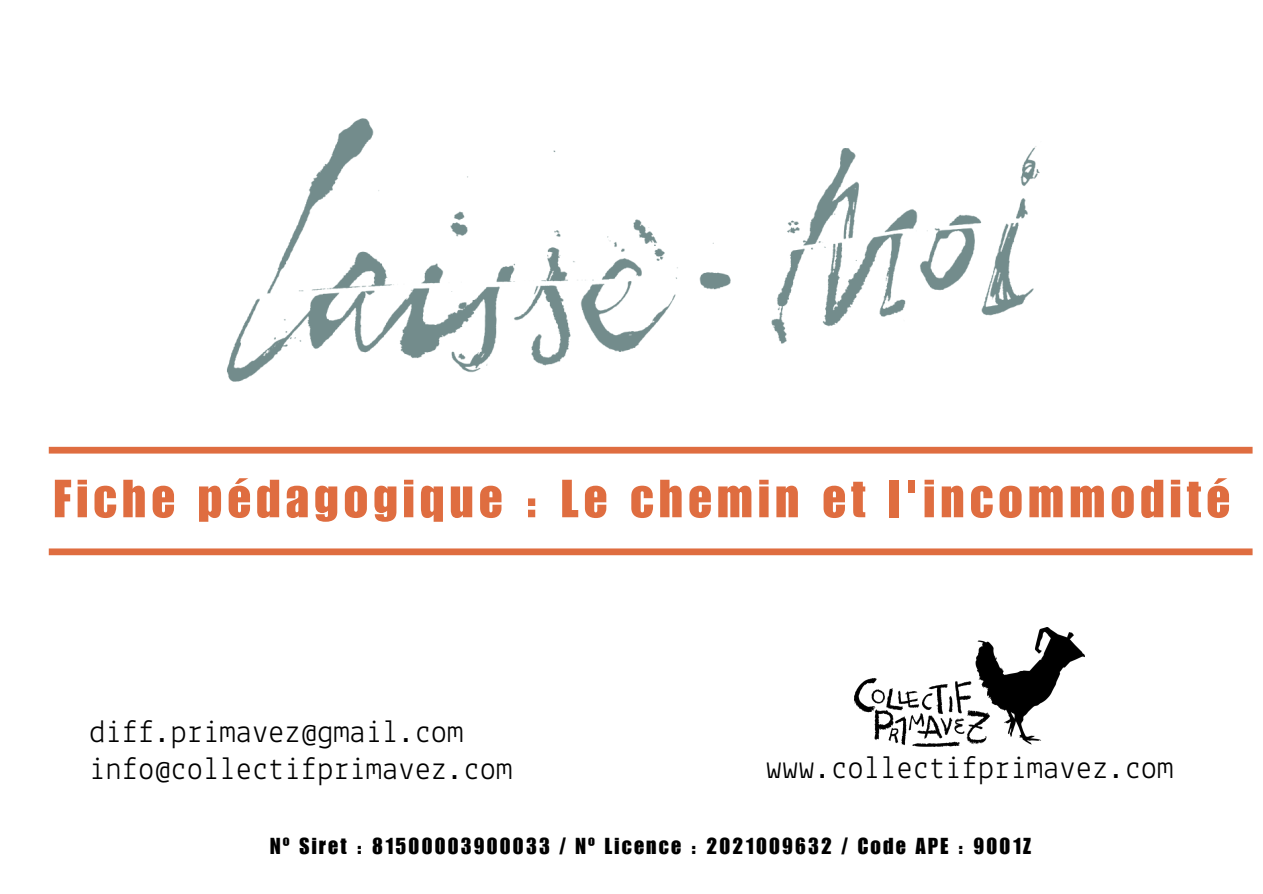
<style>
.page{position:relative;width:1263px;height:894px;background:#fff}
.page>*{position:absolute;margin:0;border:0;box-sizing:border-box;transform-origin:0 0}
.t1{font:52.5px "Impact LT Std";letter-spacing:.1em;color:#df6d40}
.t2{font:32.55px/37.2px "Lekton";color:#000}
.t3{font:22.5px "Impact LT Std";letter-spacing:.1em;color:#000}
</style>
<div class="page">
<img style="left:855px;top:627px;width:229px;height:119px">
<img style="left:227px;top:118px;width:813px;height:264px">
<div style="left:49px;top:548px;width:1203px;height:7px;background:#df6d40"></div>
<div style="left:49px;top:446px;width:1203px;height:7px;background:#df6d40"></div>
<p class="t1" style="left:54px;top:479px;width:1177px">Fiche pédagogique : Le chemin et l'incommodité</p>
<p class="t2" style="left:89px;top:714px;width:424px">diff.primavez@gmail.com info@collectifprimavez.com</p>
<p class="t2" style="left:766px;top:751px;width:409px">www.collectifprimavez.com</p>
<h1 class="t3" style="left:270px;top:837px;width:762px">Nº Siret : 81500003900033 / Nº Licence : 2021009632 / Code APE : 9001Z</h1>
</div>
